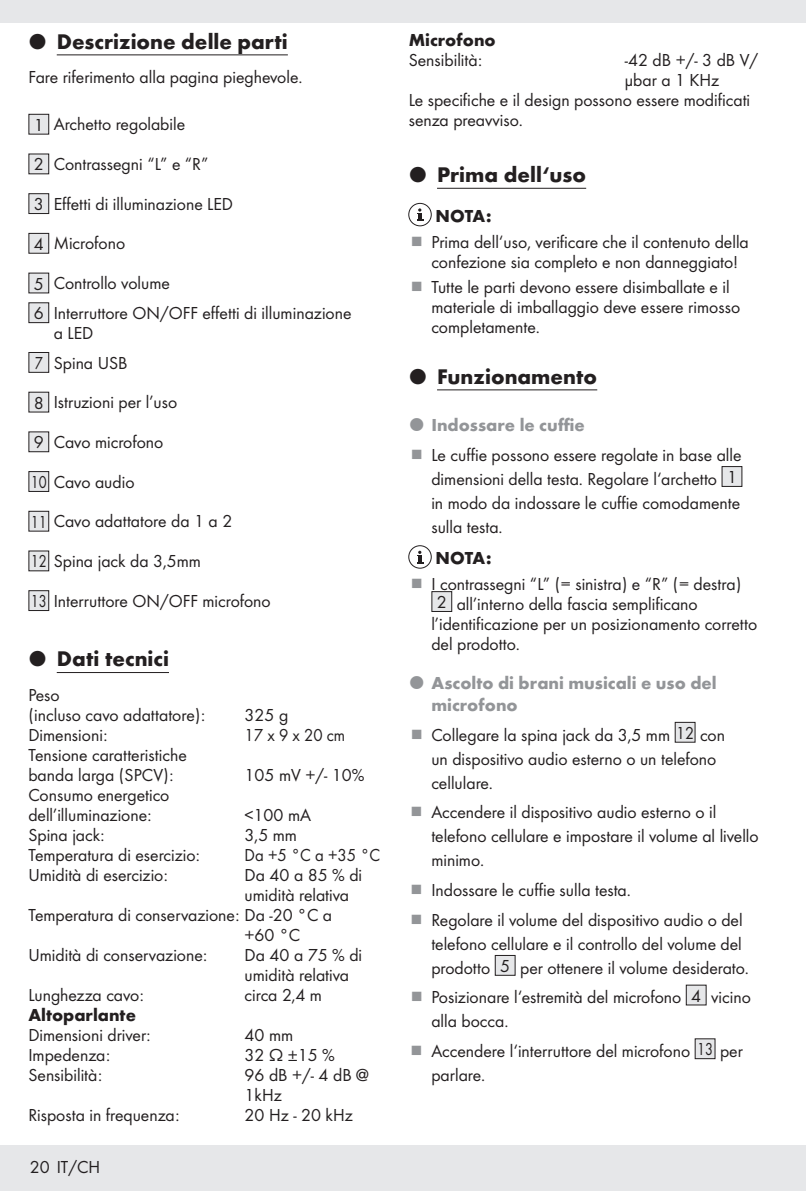
<style>
.page{position:relative;width:806px;height:1191px;background:#fff}
.page>*{position:absolute;margin:0;border:0;box-sizing:border-box;transform-origin:0 0}
.t1{font:700 22px "Futura";color:#231f20}
.t2{font:18px/24px "Futura Boo";color:#231f20}
.t3{font:18px "Futura Boo";color:#231f20;scale:.8 1}
.t4{font:700 18px/22px "Futura";color:#939598}
.t5{font:700 18px "Futura";color:#231f20}
.t6{font:18px "Futura Boo";color:#231f20;scale:.94 1}
.t7{font:18px "Futura Boo";color:#231f20;scale:.93 1}
.s1{font-family:"European Pi Three";font-weight:400}
</style>
<div class="page">
<div style="left:0;top:0;width:805px;height:23px;background:#e6e7e9"></div>
<div style="left:0;top:1145px;width:805px;height:46px;background:#e6e7e9"></div>
<hr style="left:57px;top:54px;width:231px;height:1px;background:#231f20">
<hr style="left:57px;top:672px;width:112px;height:1px;background:#231f20">
<div style="left:29px;top:114px;width:20px;height:20px;background:#e6e7e9"></div>
<div style="left:28px;top:114px;width:21px;height:21px;border:1px solid #231f20"></div>
<div style="left:29px;top:154px;width:20px;height:20px;background:#e6e7e9"></div>
<div style="left:29px;top:194px;width:20px;height:19px;background:#e6e7e9"></div>
<div style="left:28px;top:193px;width:21px;height:21px;border:1px solid #231f20"></div>
<div style="left:29px;top:233px;width:20px;height:20px;background:#e6e7e9"></div>
<div style="left:28px;top:233px;width:21px;height:21px;border:1px solid #231f20"></div>
<div style="left:29px;top:273px;width:20px;height:20px;background:#e6e7e9"></div>
<div style="left:29px;top:303px;width:20px;height:20px;background:#e6e7e9"></div>
<div style="left:28px;top:302px;width:21px;height:21px;border:1px solid #231f20"></div>
<div style="left:29px;top:352px;width:20px;height:20px;background:#e6e7e9"></div>
<div style="left:28px;top:352px;width:21px;height:21px;border:1px solid #231f20"></div>
<div style="left:29px;top:392px;width:20px;height:20px;background:#e6e7e9"></div>
<div style="left:29px;top:432px;width:20px;height:20px;background:#e6e7e9"></div>
<div style="left:28px;top:431px;width:21px;height:21px;border:1px solid #231f20"></div>
<div style="left:29px;top:471px;width:20px;height:20px;background:#e6e7e9"></div>
<div style="left:28px;top:471px;width:21px;height:21px;border:1px solid #231f20"></div>
<div style="left:29px;top:511px;width:20px;height:20px;background:#e6e7e9"></div>
<div style="left:28px;top:511px;width:21px;height:20px;border:1px solid #231f20"></div>
<div style="left:29px;top:551px;width:20px;height:20px;background:#e6e7e9"></div>
<div style="left:29px;top:590px;width:20px;height:20px;background:#e6e7e9"></div>
<div style="left:28px;top:590px;width:21px;height:21px;border:1px solid #231f20"></div>
<hr style="left:437px;top:188px;width:148px;height:1px;background:#231f20">
<hr style="left:437px;top:389px;width:160px;height:1px;background:#231f20">
<div style="left:408px;top:203px;width:23px;height:23px;border:1px solid #231f20;border-radius:50%"></div>
<svg style="left:417px;top:208px;width:6px;height:13px"></svg>
<div style="left:721px;top:466px;width:20px;height:20px;background:#e6e7e9"></div>
<div style="left:721px;top:466px;width:21px;height:21px;border:1px solid #231f20"></div>
<div style="left:408px;top:545px;width:23px;height:23px;border:1px solid #231f20;border-radius:50%"></div>
<svg style="left:417px;top:551px;width:6px;height:12px"></svg>
<div style="left:431px;top:591px;width:20px;height:20px;background:#e6e7e9"></div>
<div style="left:431px;top:591px;width:21px;height:21px;border:1px solid #231f20"></div>
<div style="left:674px;top:722px;width:20px;height:20px;background:#e6e7e9"></div>
<div style="left:674px;top:722px;width:21px;height:20px;border:1px solid #231f20"></div>
<div style="left:495px;top:955px;width:20px;height:20px;background:#e6e7e9"></div>
<div style="left:494px;top:955px;width:21px;height:20px;border:1px solid #231f20"></div>
<div style="left:685px;top:985px;width:20px;height:20px;background:#e6e7e9"></div>
<div style="left:694px;top:1038px;width:20px;height:20px;background:#e6e7e9"></div>
<p class="t1" style="left:28px;top:25px;width:261px"><span class="s1">P</span> Descrizione delle parti</p>
<p class="t2" style="left:28px;top:64px;width:275px">Fare riferimento alla pagina pieghevole.</p>
<p class="t2" style="left:34px;top:111px;width:153px">1 Archetto regolabile</p>
<p class="t2" style="left:34px;top:151px;width:176px">2 Contrassegni “L” e “R”</p>
<p class="t2" style="left:34px;top:191px;width:201px">3 Effetti di illuminazione LED</p>
<p class="t2" style="left:34px;top:230px;width:93px">4 Microfono</p>
<p class="t2" style="left:34px;top:267px;width:319px;line-height:29.6px">5 Controllo volume<br>6 Interruttore ON/OFF effetti di illuminazione</p>
<p class="t2" style="left:35px;top:317px;width:94px;line-height:29.6px;text-indent:19px">a LED<br>7 Spina USB</p>
<p class="t2" style="left:34px;top:389px;width:145px">8 Istruzioni per l’uso</p>
<p class="t2" style="left:34px;top:429px;width:131px">9 Cavo microfono</p>
<p class="t3" style="left:31px;top:469px;width:131px">10 Cavo audio</p>
<p class="t3" style="left:31px;top:509px;width:253px">11 Cavo adattatore da 1 a 2</p>
<p class="t3" style="left:31px;top:548px;width:214px">12 Spina jack da 3,5mm</p>
<p class="t3" style="left:31px;top:588px;width:301px">13 Interruttore ON/OFF microfono</p>
<p class="t1" style="left:28px;top:643px;width:142px"><span class="s1">P</span> Dati tecnici</p>
<p class="t2" style="left:28px;top:683px;width:178px;line-height:20px">Peso<br>(incluso cavo adattatore):</p>
<p class="t2" style="left:244px;top:701px;width:45px">325 g</p>
<p class="t2" style="left:28px;top:721px;width:81px">Dimensioni:</p>
<p class="t7" style="left:244px;top:722px;width:110px">17 x 9 x 20 cm</p>
<p class="t2" style="left:28px;top:743px;width:160px;line-height:20px">Tensione caratteristiche banda larga (SPCV):</p>
<p class="t2" style="left:244px;top:761px;width:121px">105 mV +/- 10%</p>
<p class="t2" style="left:28px;top:783px;width:142px;line-height:20px">Consumo energetico dell’illuminazione:</p>
<p class="t2" style="left:244px;top:801px;width:68px">&lt;100 mA</p>
<p class="t2" style="left:28px;top:821px;width:78px">Spina jack:</p>
<p class="t2" style="left:244px;top:821px;width:54px">3,5 mm</p>
<p class="t2" style="left:28px;top:841px;width:173px">Temperatura di esercizio:</p>
<p class="t6" style="left:244px;top:842px;width:146px">Da +5 °C a +35 °C</p>
<p class="t2" style="left:28px;top:861px;width:141px">Umidità di esercizio:</p>
<p class="t2" style="left:244px;top:861px;width:119px">Da 40 a 85 % di</p>
<p class="t2" style="left:244px;top:881px;width:106px">umidità relativa</p>
<p class="t2" style="left:28px;top:901px;width:305px">Temperatura di conservazione: Da -20 °C a</p>
<p class="t2" style="left:244px;top:921px;width:57px">+60 °C</p>
<p class="t2" style="left:28px;top:941px;width:180px">Umidità di conservazione:</p>
<p class="t2" style="left:244px;top:943px;width:119px;line-height:20px">Da 40 a 75 % di umidità relativa</p>
<p class="t2" style="left:28px;top:981px;width:117px">Lunghezza cavo:</p>
<p class="t2" style="left:244px;top:981px;width:79px">circa 2,4 m</p>
<p class="t5" style="left:28px;top:1001px;width:109px">Altoparlante</p>
<p class="t2" style="left:28px;top:1021px;width:123px">Dimensioni driver:</p>
<p class="t2" style="left:244px;top:1021px;width:50px">40 mm</p>
<p class="t2" style="left:28px;top:1041px;width:83px">Impedenza:</p>
<p class="t2" style="left:244px;top:1041px;width:92px">32 Ω ±15 %</p>
<p class="t2" style="left:28px;top:1061px;width:75px">Sensibilità:</p>
<p class="t2" style="left:244px;top:1063px;width:125px;line-height:20px">96 dB +/- 4 dB @<br>1kHz</p>
<p class="t2" style="left:28px;top:1101px;width:152px">Risposta in frequenza:</p>
<p class="t2" style="left:244px;top:1101px;width:110px">20 Hz - 20 kHz</p>
<p class="t2" style="left:30px;top:1154px;width:72px">20 IT/CH</p>
<p class="t5" style="left:408px;top:27px;width:88px">Microfono</p>
<p class="t2" style="left:408px;top:47px;width:75px">Sensibilità:</p>
<p class="t2" style="left:624px;top:47px;width:135px">-42 dB +/- 3 dB V/</p>
<p class="t2" style="left:624px;top:67px;width:96px">μbar a 1 KHz</p>
<p class="t2" style="left:408px;top:87px;width:343px">Le specifiche e il design possono essere modificati</p>
<p class="t2" style="left:408px;top:107px;width:116px">senza preavviso.</p>
<p class="t1" style="left:408px;top:158px;width:179px"><span class="s1">P</span> Prima dell‘uso</p>
<p class="t5" style="left:435px;top:203px;width:58px">NOTA:</p>
<p class="t2" style="left:431px;top:231px;width:319px;line-height:20px">Prima dell‘uso, verificare che il contenuto della confezione sia completo e non danneggiato!</p>
<p class="t2" style="left:431px;top:276px;width:310px;line-height:20px">Tutte le parti devono essere disimballate e il materiale di imballaggio deve essere rimosso completamente.</p>
<p class="t1" style="left:408px;top:360px;width:190px"><span class="s1">P</span> Funzionamento</p>
<p class="t4" style="left:431px;top:413px;width:155px">Indossare le cuffie</p>
<p class="t2" style="left:431px;top:442px;width:311px">Le cuffie possono essere regolate in base alle dimensioni della testa. Regolare l‘archetto 1 in modo da indossare le cuffie comodamente sulla testa.</p>
<p class="t5" style="left:435px;top:545px;width:58px">NOTA:</p>
<p class="t2" style="left:431px;top:571px;width:311px">I contrassegni “L” (= sinistra) e “R” (= destra)</p>
<p class="t2" style="left:436px;top:591px;width:262px">2 all’interno della fascia semplificano</p>
<p class="t2" style="left:431px;top:611px;width:327px">l’identificazione per un posizionamento corretto</p>
<p class="t2" style="left:431px;top:631px;width:90px">del prodotto.</p>
<p class="t4" style="left:431px;top:670px;width:287px">Ascolto di brani musicali e uso del microfono</p>
<p class="t2" style="left:431px;top:721px;width:295px">Collegare la spina jack da 3,5 mm 12 con un dispositivo audio esterno o un telefono cellulare.</p>
<p class="t2" style="left:431px;top:799px;width:328px">Accendere il dispositivo audio esterno o il telefono cellulare e impostare il volume al livello minimo.</p>
<p class="t2" style="left:431px;top:874px;width:312px;line-height:29.6px">Indossare le cuffie sulla testa.<br>Regolare il volume del dispositivo audio o del</p>
<p class="t2" style="left:431px;top:930px;width:319px">telefono cellulare e il controllo del volume del prodotto 5 per ottenere il volume desiderato.</p>
<p class="t2" style="left:431px;top:984px;width:321px">Posizionare l‘estremità del microfono 4 vicino alla bocca.</p>
<p class="t2" style="left:431px;top:1038px;width:313px">Accendere l‘interruttore del microfono 13 per parlare.</p>
</div>
